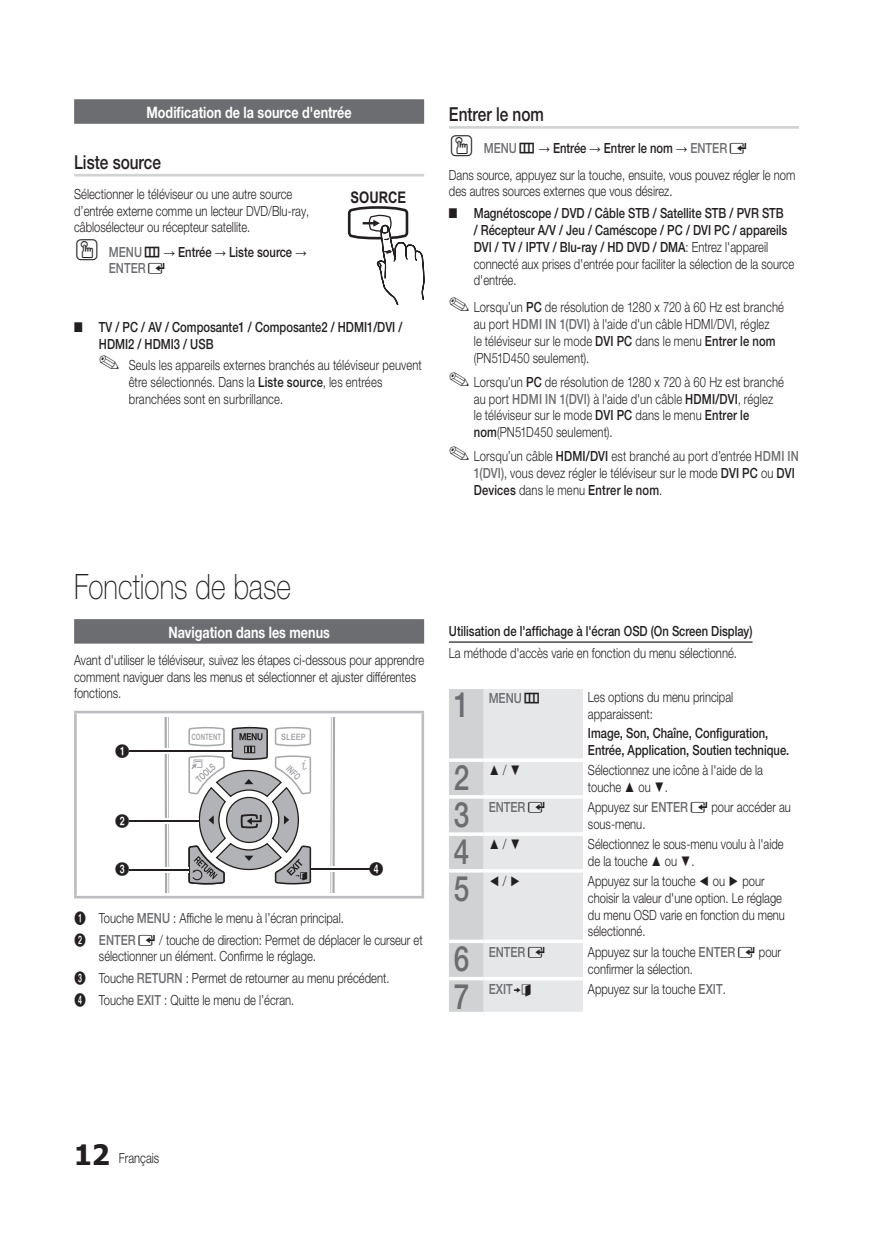
<style>
.page{position:relative;width:874px;height:1237px;background:#fff}
.page>*{position:absolute;margin:0;border:0;box-sizing:border-box;transform-origin:0 0}
.t1{font:100 35px "Helvetica Neue LT Pro";color:#231f20;scale:.8 1}
.t2{font:500 35px "Helvetica Neue LT Pro";color:#6c6d70;scale:.8 1}
.t3{font:500 19.25px "Helvetica Neue LT Pro";color:#231f20;scale:.8 1}
.t4{font:700 16.1px "Arial";color:#231f20;scale:.81 1}
.t5{font:700 15.75px "Helvetica Neue LT Pro";color:#fff;scale:.8 1}
.t6{font:300 14px/16.8px "Helvetica Neue LT Pro";color:#231f20;scale:.8 1}
.t7{font:500 14px/16.8px "Helvetica Neue LT Pro";color:#231f20;scale:.8 1}
.t8{font:500 14px "Helvetica Neue LT Pro";color:#6c6d70;scale:.8 1}
.t9{font:14px "Arial";color:#231f20;scale:.8 1}
.t10{font:14px "Numberblackfilled";color:#231f20}
.t11{font:700 8.75px "Arial";color:#a8a9ad;scale:.7 1}
.t12{font:700 8.75px "Arial";color:#a8a9ad;scale:.85 1}
.s1{font-family:"ASTTV Icons 2";font-weight:400;font-size:22.75px}
.s2{color:#6c6d70}
.s3{font-family:"ASTTV Icons 2";font-weight:400}
.s4{font-family:"Arial";font-weight:400}
.s5{font-weight:500}
.s6{font-weight:500;color:#6c6d70}
.s7{font-weight:300}
.s8{font-family:"Numberblackfilled";font-weight:400}
.s9{font-family:"ASTTV Icons 2";font-weight:400;color:#231f20}
.s10{font-family:"Helvetica Neue LT Pro";font-weight:300}
.s11{font-family:"Tahoma";font-weight:700;font-size:28px}
</style>
<div class="page">
<div style="left:74px;top:99px;width:350px;height:25px;background:#6c6d70"></div>
<hr style="left:74px;top:174px;width:350px;height:2px;background:#d1d2d4">
<svg style="left:348px;top:206px;width:76px;height:99px"></svg>
<hr style="left:449px;top:126px;width:349px;height:3px;background:#d1d2d4">
<div style="left:74px;top:619px;width:350px;height:24px;background:#6c6d70"></div>
<hr style="left:74px;top:710px;width:350px;height:3px;background:#bcbdc0">
<hr style="left:74px;top:713px;width:3px;height:182px;background:#bcbdc0">
<hr style="left:421px;top:713px;width:3px;height:182px;background:#bcbdc0">
<hr style="left:74px;top:895px;width:350px;height:3px;background:#bcbdc0">
<svg style="left:164px;top:717px;width:171px;height:175px"></svg>
<div style="left:281px;top:733px;width:24px;height:7px;background:#fff"></div>
<div style="left:192px;top:733px;width:29px;height:7px;background:#fff"></div>
<svg style="left:129px;top:748px;width:102px;height:5px"></svg>
<hr style="left:129px;top:750px;width:102px;height:1px;background:#231f20">
<div style="left:129px;top:818px;width:70px;height:5px;background:#fff"></div>
<hr style="left:129px;top:820px;width:70px;height:2px;background:#231f20">
<svg style="left:129px;top:867px;width:59px;height:5px"></svg>
<div style="left:311px;top:866px;width:60px;height:5px;background:#fff"></div>
<hr style="left:311px;top:868px;width:60px;height:2px;background:#231f20">
<hr style="left:449px;top:641px;width:303px;height:1px;background:#231f20">
<svg style="left:449px;top:689px;width:134px;height:322px;background:#e0e1e3"></svg>
<svg style="left:449px;top:758px;width:34px;height:4px"></svg>
<hr style="left:483px;top:758px;width:100px;height:4px;background:#fff">
<hr style="left:449px;top:795px;width:34px;height:3px;background:#fff">
<hr style="left:483px;top:795px;width:100px;height:3px;background:#fff">
<hr style="left:449px;top:832px;width:34px;height:3px;background:#fff">
<hr style="left:483px;top:832px;width:100px;height:3px;background:#fff">
<hr style="left:449px;top:869px;width:34px;height:3px;background:#fff">
<hr style="left:483px;top:869px;width:100px;height:3px;background:#fff">
<svg style="left:449px;top:939px;width:34px;height:4px"></svg>
<svg style="left:483px;top:939px;width:100px;height:4px"></svg>
<svg style="left:449px;top:976px;width:34px;height:4px"></svg>
<svg style="left:483px;top:976px;width:100px;height:4px"></svg>
<svg style="left:449px;top:1011px;width:34px;height:1px"></svg>
<svg style="left:483px;top:1011px;width:100px;height:1px"></svg>
<p class="t5" style="left:146px;top:103px;width:258px">Modification de la source d'entrée</p>
<h2 class="t3" style="left:74px;top:150px;width:110px">Liste source</h2>
<p class="t6" style="left:74px;top:185px;width:295px">Sélectionner le téléviseur ou une autre source d’entrée externe comme un lecteur DVD/Blu-ray, câblosélecteur ou récepteur satellite.</p>
<p class="t7" style="left:109px;top:243px;width:248px;text-indent:-35px"><span class="s1">O</span> <span class="s2">MENU</span><span class="s3">M</span> <span class="s4">→</span> Entrée <span class="s4">→</span> Liste source <span class="s4">→<br></span><span class="s2">ENTER</span><span class="s3">E</span></p>
<p class="t4" style="left:350px;top:186px;width:70px">SOURCE</p>
<p class="t7" style="left:99px;top:318px;width:381px;text-indent:-25px">■ TV / PC / AV / Composante1 / Composante2 / HDMI1/DVI /<br>HDMI2 / HDMI3 / USB</p>
<p class="t6" style="left:129px;top:357px;width:368px;text-indent:-30px">✎ Seuls les appareils externes branchés au téléviseur peuvent être sélectionnés. Dans la <span class="s5">Liste source</span>, les entrées branchées sont en surbrillance.</p>
<h2 class="t3" style="left:449px;top:103px;width:120px">Entrer le nom</h2>
<p class="t6" style="left:449px;top:134px;width:434px;line-height:26.8px"><span class="s1">O</span> <span class="s6">MENU</span><span class="s3">M</span> <span class="s4">→</span> <span class="s5">Entrée</span> <span class="s4">→</span> <span class="s5">Entrer le nom</span> <span class="s4">→</span> <span class="s6">ENTER</span><span class="s3">E<br></span>Dans source, appuyez sur la touche, ensuite, vous pouvez régler le nom</p>
<p class="t6" style="left:449px;top:183px;width:281px">des autres sources externes que vous désirez.</p>
<p class="t7" style="left:473px;top:204px;width:402px;text-indent:-25px">■ Magnétoscope / DVD / Câble STB / Satellite STB / PVR STB<br>/ Récepteur A/V / Jeu / Caméscope / PC / DVI PC / appareils DVI / TV / IPTV / Blu-ray / HD DVD / DMA<span class="s7">: Entrez l'appareil connecté aux prises d'entrée pour faciliter la sélection de la source d'entrée.</span></p>
<p class="t6" style="left:473px;top:298px;width:389px;text-indent:-25px">✎ Lorsqu’un <span class="s5">PC</span> de résolution de 1280 x 720 à 60 Hz est branché au port <span class="s6">HDMI IN 1(DVI)</span> à l'aide d'un câble HDMI/DVI, réglez<br>le téléviseur sur le mode <span class="s5">DVI PC</span> dans le menu <span class="s5">Entrer le nom </span>(PN51D450 seulement).</p>
<p class="t6" style="left:473px;top:373px;width:389px;text-indent:-25px">✎ Lorsqu’un <span class="s5">PC</span> de résolution de 1280 x 720 à 60 Hz est branché au port <span class="s6">HDMI IN 1(DVI)</span> à l'aide d'un câble <span class="s5">HDMI/DVI</span>, réglez le téléviseur sur le mode <span class="s5">DVI PC</span> dans le menu <span class="s5">Entrer le nom</span>(PN51D450 seulement).</p>
<p class="t6" style="left:473px;top:448px;width:408px;text-indent:-25px">✎ Lorsqu’un câble <span class="s5">HDMI/DVI</span> est branché au port d’entrée <span class="s6">HDMI IN<br>1(DVI)</span>, vous devez régler le téléviseur sur le mode <span class="s5">DVI PC</span> ou <span class="s5">DVI<br>Devices</span> dans le menu <span class="s5">Entrer le nom</span>.</p>
<h1 class="t1" style="left:74px;top:566px;width:272px">Fonctions de base</h1>
<p class="t5" style="left:168px;top:622px;width:203px">Navigation dans les menus</p>
<p class="t6" style="left:74px;top:651px;width:439px">Avant d'utiliser le téléviseur, suivez les étapes ci-dessous pour apprendre comment naviguer dans les menus et sélectionner et ajuster différentes fonctions.</p>
<p class="t12" style="left:281px;top:731px;width:30px">SLEEP</p>
<p class="t11" style="left:191px;top:731px;width:44px">CONTENT</p>
<p class="t10" style="left:115px;top:743px;width:16px">1</p>
<p class="t10" style="left:115px;top:814px;width:16px">2</p>
<p class="t10" style="left:115px;top:862px;width:16px">3</p>
<p class="t10" style="left:369px;top:862px;width:16px">4</p>
<p class="t6" style="left:74px;top:906px;width:437px;line-height:21.7px"><span class="s8">1</span> Touche <span class="s6">MENU</span> : Affiche le menu à l’écran principal.<br><span class="s8">2</span> <span class="s6">ENTER</span><span class="s3">E</span> / touche de direction: Permet de déplacer le curseur et</p>
<p class="t6" style="left:74px;top:945px;width:395px;line-height:21.7px;text-indent:25px">sélectionner un élément. Confirme le réglage.<br><span class="s8">3</span> Touche <span class="s6">RETURN</span> : Permet de retourner au menu précédent.<br><span class="s8">4</span> Touche <span class="s6">EXIT</span> : Quitte le menu de l’écran.</p>
<p class="t7" style="left:449px;top:623px;width:381px">Utilisation de l'affichage à l'écran OSD (On Screen Display)</p>
<p class="t6" style="left:449px;top:644px;width:361px">La méthode d'accès varie en fonction du menu sélectionné.</p>
<h1 class="t2" style="left:454px;top:683px;width:21px">1</h1>
<p class="t8" style="left:488px;top:689px;width:66px">MENU<span class="s9">M</span></p>
<p class="t6" style="left:587px;top:688px;width:183px">Les options du menu principal apparaissent:</p>
<p class="t7" style="left:587px;top:724px;width:253px">Image, Son, Chaîne, Configuration,<br>Entrée, Application, Soutien technique.</p>
<h1 class="t2" style="left:454px;top:756px;width:21px">2</h1>
<p class="t9" style="left:488px;top:761px;width:42px">▲ <span class="s10">/</span> ▼</p>
<p class="t6" style="left:587px;top:761px;width:220px">Sélectionnez une icône à l'aide de la touche <span class="s4">▲</span> ou <span class="s4">▼</span>.</p>
<h1 class="t2" style="left:454px;top:793px;width:21px">3</h1>
<p class="t8" style="left:488px;top:799px;width:73px">ENTER<span class="s9">E</span></p>
<p class="t6" style="left:587px;top:798px;width:255px">Appuyez sur <span class="s6">ENTER</span><span class="s3">E</span> pour accéder au sous-menu.</p>
<h1 class="t2" style="left:454px;top:830px;width:21px">4</h1>
<p class="t9" style="left:488px;top:835px;width:42px">▲ <span class="s10">/</span> ▼</p>
<p class="t6" style="left:587px;top:835px;width:246px">Sélectionnez le sous-menu voulu à l'aide de la touche <span class="s4">▲</span> ou <span class="s4">▼</span>.</p>
<h1 class="t2" style="left:454px;top:867px;width:21px">5</h1>
<p class="t9" style="left:488px;top:872px;width:42px">◄ <span class="s10">/</span> ►</p>
<p class="t6" style="left:587px;top:872px;width:248px">Appuyez sur la touche <span class="s4">◄</span> ou <span class="s4">►</span> pour choisir la valeur d'une option. Le réglage du menu OSD varie en fonction du menu sélectionné.</p>
<h1 class="t2" style="left:454px;top:937px;width:21px">6</h1>
<p class="t8" style="left:488px;top:943px;width:73px">ENTER<span class="s9">E</span></p>
<p class="t6" style="left:587px;top:943px;width:243px">Appuyez sur la touche <span class="s6">ENTER</span><span class="s3">E</span> pour confirmer la sélection.</p>
<h1 class="t2" style="left:454px;top:975px;width:21px">7</h1>
<p class="t8" style="left:488px;top:980px;width:56px">EXIT<span class="s9">E</span></p>
<p class="t6" style="left:587px;top:979px;width:174px">Appuyez sur la touche <span class="s6">EXIT</span>.</p>
<p class="t6" style="left:74px;top:1149px;width:108px"><span class="s11">12</span> Français</p>
</div>
